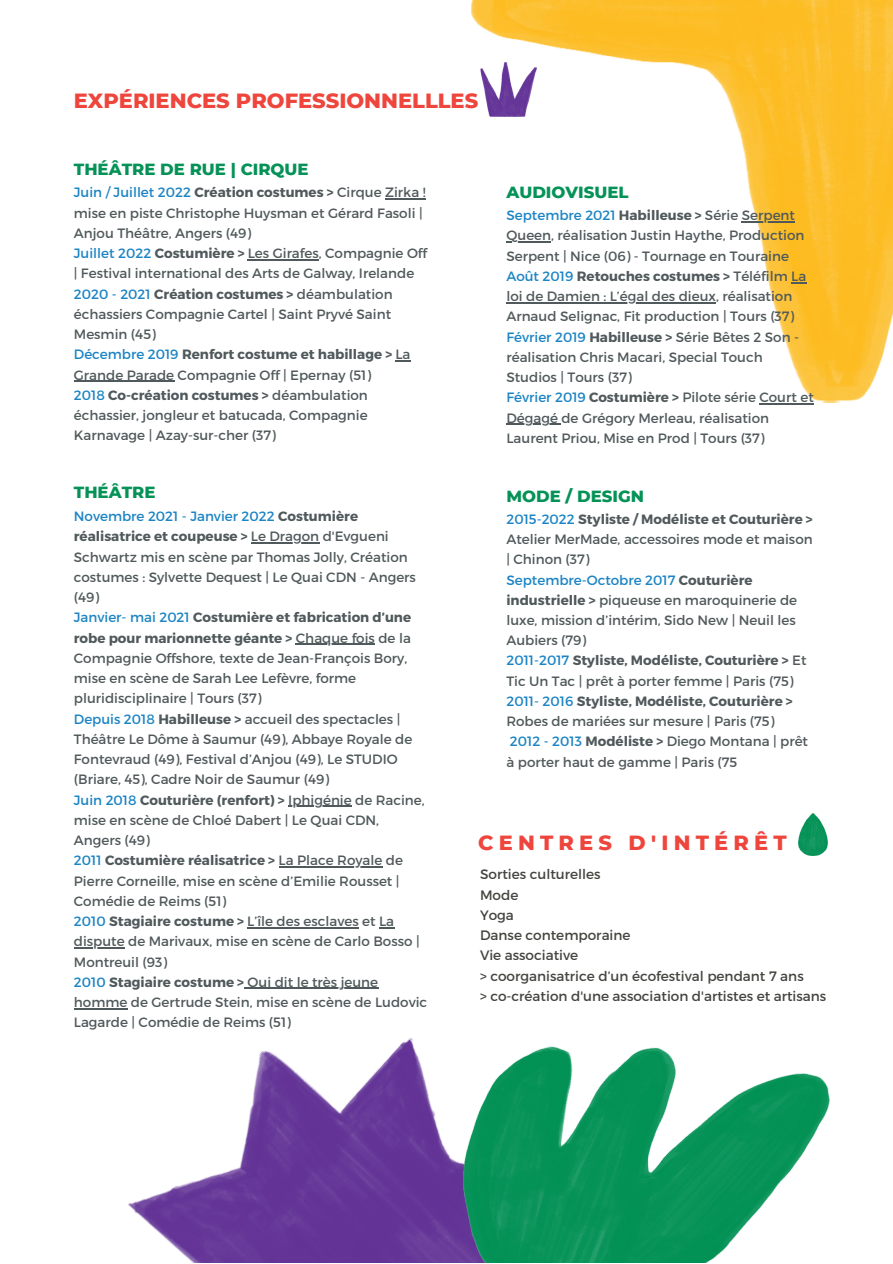
<style>
.page{position:relative;width:893px;height:1264px;background:#fff}
.page>*{position:absolute;margin:0;border:0;box-sizing:border-box;transform-origin:0 0}
.t1{font:800 21px "Montserrat";color:#ee453c}
.t2{font:800 20.85px "Montserrat";letter-spacing:.25em;color:#ee453c}
.t3{font:800 16.5px "Montserrat";color:#049257}
.t4{font:13.65px/20.2px "Montserrat";color:#444440}
.t5{font:13.5px/20.2px "Montserrat";color:#50595b}
.s1{color:#1c84c4}
.s2{font-weight:700}
</style>
<div class="page">
<img style="left:74px;top:987px;width:389px;height:275px">
<img style="left:463px;top:1046px;width:366px;height:216px">
<img style="left:798px;top:813px;width:29px;height:42px">
<img style="left:472px;top:0;width:420px;height:403px">
<hr style="left:385px;top:198px;width:40px;height:1px;background:#50595b">
<hr style="left:248px;top:259px;width:71px;height:1px;background:#50595b">
<svg style="left:395px;top:360px;width:15px;height:1px"></svg>
<hr style="left:74px;top:380px;width:100px;height:2px;background:#50595b">
<hr style="left:251px;top:542px;width:68px;height:1px;background:#50595b">
<hr style="left:296px;top:643px;width:79px;height:2px;background:#50595b">
<hr style="left:288px;top:805px;width:64px;height:1px;background:#50595b">
<hr style="left:278px;top:866px;width:104px;height:1px;background:#50595b">
<hr style="left:247px;top:927px;width:111px;height:1px;background:#50595b">
<svg style="left:379px;top:927px;width:15px;height:1px"></svg>
<hr style="left:74px;top:947px;width:51px;height:1px;background:#50595b">
<hr style="left:244px;top:987px;width:134px;height:2px;background:#50595b">
<hr style="left:74px;top:1008px;width:53px;height:1px;background:#50595b">
<hr style="left:741px;top:221px;width:54px;height:1px;background:#50595b">
<hr style="left:506px;top:241px;width:45px;height:2px;background:#50595b">
<svg style="left:791px;top:282px;width:15px;height:1px"></svg>
<hr style="left:506px;top:302px;width:210px;height:1px;background:#50595b">
<hr style="left:759px;top:403px;width:54px;height:1px;background:#50595b">
<hr style="left:506px;top:423px;width:55px;height:2px;background:#50595b">
<h1 class="t1" style="left:74px;top:88px;width:406px">EXPÉRIENCES PROFESSIONNELLLES</h1>
<p class="t3" style="left:74px;top:159px;width:236px">THÉÂTRE DE RUE | CIRQUE</p>
<p class="t5" style="left:74px;top:182px;width:355px"><span class="s1">Juin / Juillet 2022</span> <span class="s2">Création costumes &gt;</span> Cirque Zirka ! mise en piste Christophe Huysman et Gérard Fasoli | Anjou Théâtre, Angers (49)<br><span class="s1">Juillet 2022</span> <span class="s2">Costumière &gt;</span> Les Girafes, Compagnie Off | Festival international des Arts de Galway, Irelande <span class="s1">2020 - 2021</span> <span class="s2">Création costumes &gt;</span> déambulation échassiers Compagnie Cartel | Saint Pryvé Saint Mesmin (45)<br><span class="s1">Décembre 2019</span> <span class="s2">Renfort costume et habillage &gt;</span> La Grande Parade Compagnie Off | Epernay (51)<br><span class="s1">2018</span> <span class="s2">Co-création costumes &gt;</span> déambulation échassier, jongleur et batucada, Compagnie Karnavage | Azay-sur-cher (37)</p>
<p class="t3" style="left:74px;top:482px;width:83px">THÉÂTRE</p>
<p class="t5" style="left:74px;top:505px;width:355px"><span class="s1">Novembre 2021 - Janvier 2022</span> <span class="s2">Costumière réalisatrice et coupeuse &gt;</span> Le Dragon d'Evgueni Schwartz mis en scène par Thomas Jolly, Création costumes : Sylvette Dequest | Le Quai CDN - Angers (49)<br><span class="s1">Janvier- mai 2021</span> <span class="s2">Costumière et fabrication d’une robe pour marionnette géante &gt;</span> Chaque fois de la Compagnie Offshore, texte de Jean-François Bory, mise en scène de Sarah Lee Lefèvre, forme pluridisciplinaire | Tours (37)<br><span class="s1">Depuis 2018</span> <span class="s2">Habilleuse &gt;</span> accueil des spectacles | Théâtre Le Dôme à Saumur (49), Abbaye Royale de Fontevraud (49), Festival d’Anjou (49), Le STUDIO (Briare, 45), Cadre Noir de Saumur (49)<br><span class="s1">Juin 2018</span> <span class="s2">Couturière (renfort) &gt;</span> Iphigénie de Racine, mise en scène de Chloé Dabert | Le Quai CDN, Angers (49)<br><span class="s1">2011</span> <span class="s2">Costumière réalisatrice &gt;</span> La Place Royale de Pierre Corneille, mise en scène d’Emilie Rousset | Comédie de Reims (51)<br><span class="s1">2010</span> <span class="s2">Stagiaire costume &gt;</span> L’île des esclaves et La dispute de Marivaux, mise en scène de Carlo Bosso | Montreuil (93)<br><span class="s1">2010</span> <span class="s2">Stagiaire costume &gt;</span> Oui dit le très jeune homme de Gertrude Stein, mise en scène de Ludovic Lagarde | Comédie de Reims (51)</p>
<p class="t3" style="left:506px;top:182px;width:123px">AUDIOVISUEL</p>
<p class="t5" style="left:506px;top:204px;width:309px"><span class="s1">Septembre 2021</span> <span class="s2">Habilleuse &gt;</span> Série Serpent Queen, réalisation Justin Haythe, Production Serpent | Nice (06) - Tournage en Touraine <span class="s1">Août 2019</span> <span class="s2">Retouches costumes &gt;</span> Téléfilm La loi de Damien : L’égal des dieux, réalisation Arnaud Selignac, Fit production | Tours (37)<br><span class="s1">Février 2019</span> <span class="s2">Habilleuse &gt;</span> Série Bêtes 2 Son - réalisation Chris Macari, Special Touch Studios | Tours (37)<br><span class="s1">Février 2019</span> <span class="s2">Costumière &gt;</span> Pilote série Court et Dégagé de Grégory Merleau, réalisation Laurent Priou, Mise en Prod | Tours (37)</p>
<p class="t3" style="left:506px;top:486px;width:139px">MODE / DESIGN</p>
<p class="t5" style="left:506px;top:508px;width:308px"><span class="s1">2015-2022</span> <span class="s2">Styliste / Modéliste et Couturière &gt; </span>Atelier MerMade, accessoires mode et maison | Chinon (37)<br><span class="s1">Septembre-Octobre 2017</span> <span class="s2">Couturière industrielle &gt;</span> piqueuse en maroquinerie de luxe, mission d’intérim, Sido New | Neuil les Aubiers (79)<br><span class="s1">2011-2017</span> <span class="s2">Styliste, Modéliste, Couturière &gt;</span> Et Tic Un Tac | prêt à porter femme | Paris (75)<br><span class="s1">2011- 2016</span> <span class="s2">Styliste, Modéliste, Couturière &gt; </span>Robes de mariées sur mesure | Paris (75)<br><span class="s1">2012 - 2013</span> <span class="s2">Modéliste &gt;</span> Diego Montana | prêt à porter haut de gamme | Paris (75</p>
<h2 class="t2" style="left:478px;top:829px;width:310px">CENTRES D'INTÉRÊT</h2>
<p class="t4" style="left:480px;top:863px;width:348px">Sorties culturelles<br>Mode<br>Yoga<br>Danse contemporaine<br>Vie associative<br>&gt; coorganisatrice d’un écofestival pendant 7 ans<br>&gt; co-création d'une association d'artistes et artisans</p>
</div>
